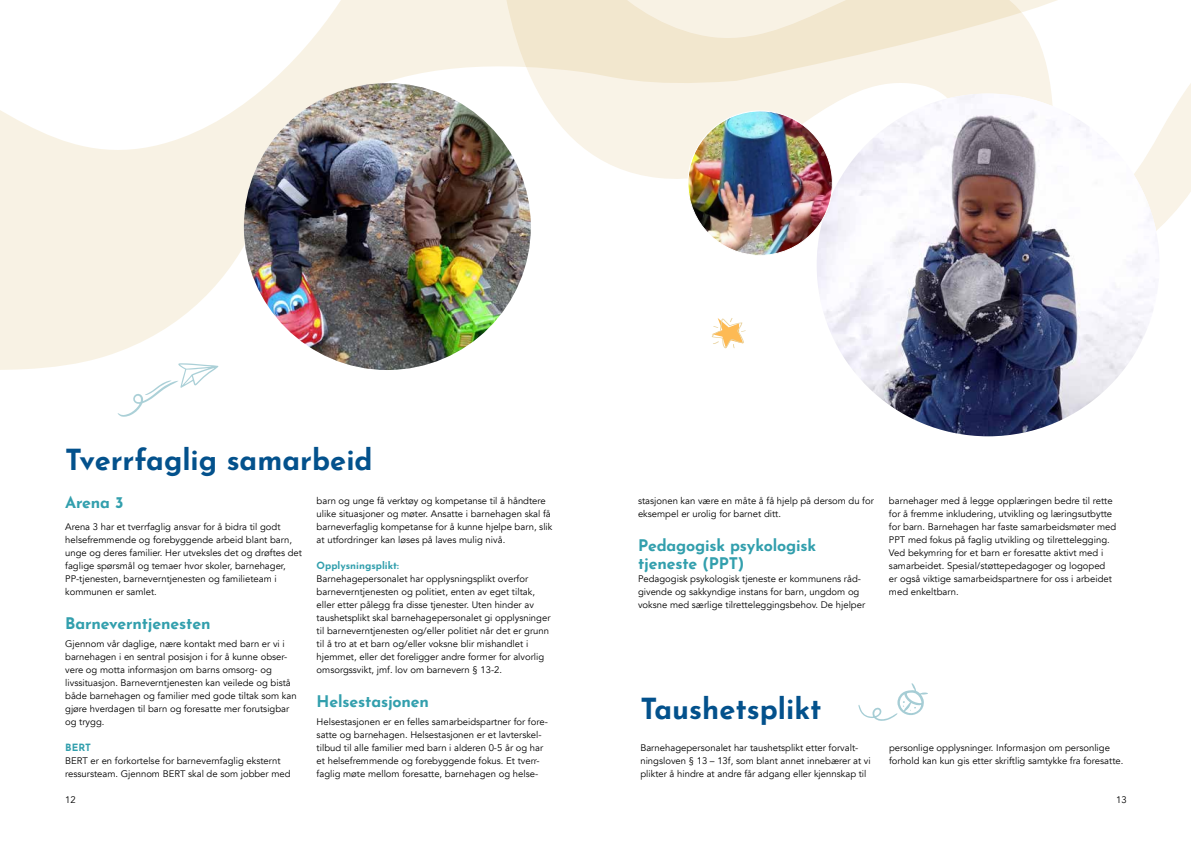
<style>
.page{position:relative;width:1191px;height:842px;background:#fff}
.page>*{position:absolute;margin:0;border:0;box-sizing:border-box;transform-origin:0 0}
.t1{font:700 29px "Josefin Sans";color:#03518c}
.t2{font:700 16px/18px "Josefin Sans";letter-spacing:-.01em;color:#329fad}
.t3{font:700 10px "Josefin Sans";color:#329fad}
.t4{font:9.5px/13px "Avenir";color:#000}
</style>
<div class="page">
<svg style="left:1106px;top:83px;width:85px;height:306px"></svg>
<svg style="left:0;top:0;width:1086px;height:370px"></svg>
<img style="left:244px;top:83px;width:287px;height:287px;border-radius:143px">
<img style="left:816px;top:94px;width:343px;height:342px;border-radius:171px">
<svg style="left:118px;top:363px;width:100px;height:54px"></svg>
<svg style="left:858px;top:683px;width:70px;height:38px"></svg>
<img style="left:684px;top:107px;width:152px;height:152px">
<svg style="left:711px;top:318px;width:35px;height:30px"></svg>
<h1 class="t1" style="left:65px;top:433px;width:309px">Tverrfaglig samarbeid</h1>
<h2 class="t2" style="left:65px;top:491px;width:60px">Arena 3</h2>
<p class="t4" style="left:65px;top:520px;width:238px">Arena 3 har et tverrfaglig ansvar for å bidra til godt helsefremmende og forebyggende arbeid blant barn, unge og deres familier. Her utveksles det og drøftes det faglige spørsmål og temaer hvor skoler, barnehager, PP-tjenesten, barneverntjenesten og familieteam i kommunen er samlet.</p>
<h2 class="t2" style="left:65px;top:612px;width:147px">Barneverntjenesten</h2>
<p class="t4" style="left:65px;top:637px;width:233px">Gjennom vår daglige, nære kontakt med barn er vi i barnehagen i en sentral posisjon i for å kunne obser&shy;vere og motta informasjon om barns omsorg- og livssituasjon. Barneverntjenesten kan veilede og bistå både barnehagen og familier med gode tiltak som kan gjøre hverdagen til barn og foresatte mer forutsigbar og trygg.</p>
<p class="t3" style="left:65px;top:739px;width:27px">BERT</p>
<p class="t4" style="left:65px;top:754px;width:227px">BERT er en forkortelse for barnevernfaglig eksternt ressursteam. Gjennom BERT skal de som jobber med</p>
<p class="t4" style="left:317px;top:494px;width:237px">barn og unge få verktøy og kompetanse til å håndtere ulike situasjoner og møter. Ansatte i barnehagen skal få barneverfaglig kompetanse for å kunne hjelpe barn, slik at utfordringer kan løses på laves mulig nivå.</p>
<p class="t3" style="left:317px;top:557px;width:84px">Opplysningsplikt:</p>
<p class="t4" style="left:317px;top:572px;width:235px">Barnehagepersonalet har opplysningsplikt overfor barneverntjenesten og politiet, enten av eget tiltak, eller etter pålegg fra disse tjenester. Uten hinder av taushetsplikt skal barnehagepersonalet gi opplysninger til barneverntjenesten og/eller politiet når det er grunn til å tro at et barn og/eller voksne blir mishandlet i hjemmet, eller det foreligger andre former for alvorlig omsorgssvikt, jmf. lov om barnevern § 13-2.</p>
<h2 class="t2" style="left:317px;top:690px;width:114px">Helsestasjonen</h2>
<p class="t4" style="left:317px;top:715px;width:233px">Helsestasjonen er en felles samarbeidspartner for fore&shy;satte og barnehagen. Helsestasjonen er et lavterskel&shy;tilbud til alle familier med barn i alderen 0-5 år og har et helsefremmende og forebyggende fokus. Et tverr&shy;faglig møte mellom foresatte, barnehagen og helse-</p>
<p class="t4" style="left:638px;top:494px;width:237px">stasjonen kan være en måte å få hjelp på dersom du for eksempel er urolig for barnet ditt.</p>
<h2 class="t2" style="left:638px;top:534px;width:180px">Pedagogisk psykologisk tjeneste (PPT)</h2>
<p class="t4" style="left:638px;top:572px;width:229px">Pedagogisk psykologisk tjeneste er kommunens råd&shy;givende og sakkyndige instans for barn, ungdom og voksne med særlige tilretteleggingsbehov. De hjelper</p>
<p class="t4" style="left:889px;top:494px;width:229px">barnehager med å legge opplæringen bedre til rette for å fremme inkludering, utvikling og læringsutbytte for barn. Barnehagen har faste samarbeidsmøter med PPT med fokus på faglig utvikling og tilrettelegging.<br>Ved bekymring for et barn er foresatte aktivt med i samarbeidet. Spesial/støttepedagoger og logoped<br>er også viktige samarbeidspartnere for oss i arbeidet med enkeltbarn.</p>
<h1 class="t1" style="left:640px;top:683px;width:183px">Taushetsplikt</h1>
<p class="t4" style="left:640px;top:741px;width:232px">Barnehagepersonalet har taushetsplikt etter forvalt&shy;ningsloven § 13 – 13f, som blant annet innebærer at vi plikter å hindre at andre får adgang eller kjennskap til</p>
<p class="t4" style="left:889px;top:741px;width:236px">personlige opplysninger. Informasjon om personlige forhold kan kun gis etter skriftlig samtykke fra foresatte.</p>
<p class="t4" style="left:65px;top:793px;width:12px">12</p>
<p class="t4" style="left:1116px;top:793px;width:12px">13</p>
</div>
